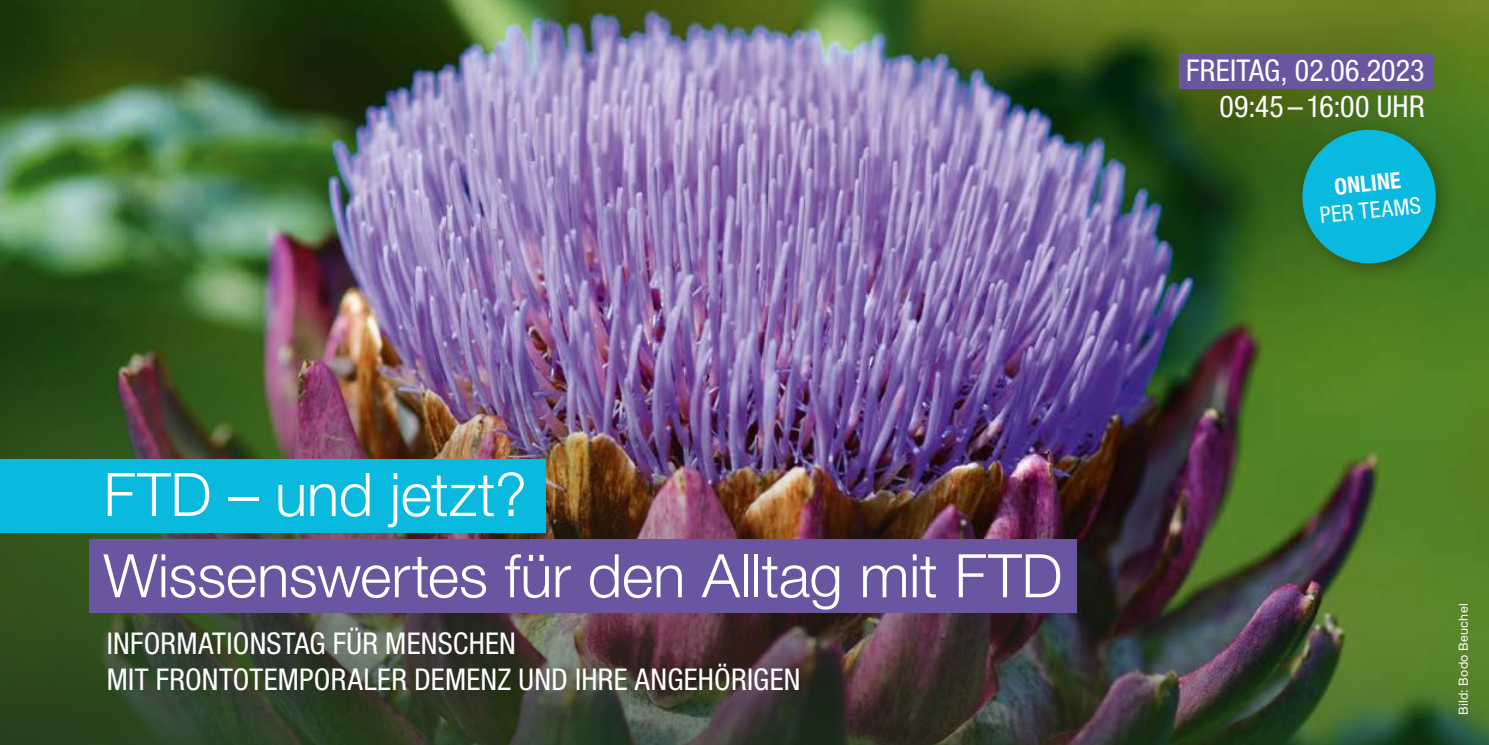
<style>
.page{position:relative;width:1489px;height:745px;background:#fff}
.page>*{position:absolute;margin:0;border:0;box-sizing:border-box;transform-origin:0 0}
.t1{font:300 60px "Helvetica Neue LT Std";letter-spacing:-.005em;color:#fff}
.t2{font:condensed 30px/36px "Helvetica Neue LT Std";letter-spacing:.01em;color:#fff}
.t3{font:condensed 22.5px "Helvetica Neue LT Std";color:#fff}
.t4{font:700 condensed 22.5px "Helvetica Neue LT Std";color:#fff}
.t5{font:12.5px "Helvetica Neue LT Std";letter-spacing:.025em;color:#fff}
</style>
<div class="page">
<img style="left:0;top:0;width:1488px;height:170px">
<img style="left:0;top:170px;width:1488px;height:574px">
<div style="left:89px;top:538px;width:987px;height:74px;background:#6955a0"></div>
<div style="left:0;top:459px;width:546px;height:73px;background:#0ab9de"></div>
<div style="left:1179px;top:53px;width:254px;height:35px;background:#6955a0"></div>
<div style="left:1291px;top:119px;width:165px;height:165px;background:#000;opacity:.3"></div>
<div style="left:1302px;top:130px;width:133px;height:133px;background:#0ab9de;border-radius:50%"></div>
<h1 class="t1" style="left:103px;top:457px;width:425px">FTD – und jetzt?</h1>
<h1 class="t1" style="left:103px;top:538px;width:960px">Wissenswertes für den Alltag mit FTD</h1>
<p class="t2" style="left:107px;top:625px;width:695px">INFORMATIONSTAG FÜR MENSCHEN<br>MIT FRONTOTEMPORALER DEMENZ UND IHRE ANGEHÖRIGEN</p>
<p class="t2" style="left:1186px;top:52px;width:240px;text-align:right">FREITAG, 02.06.2023<br>09:45 – 16:00 UHR</p>
<p class="t4" style="left:1332px;top:173px;width:68px;rotate:-6deg">ONLINE</p>
<p class="t3" style="left:1318px;top:202px;width:103px;rotate:-6deg">PER TEAMS</p>
<p class="t5" style="left:1455px;top:714px;width:113px;rotate:-90deg">Bild: Bodo Beuchel</p>
</div>
